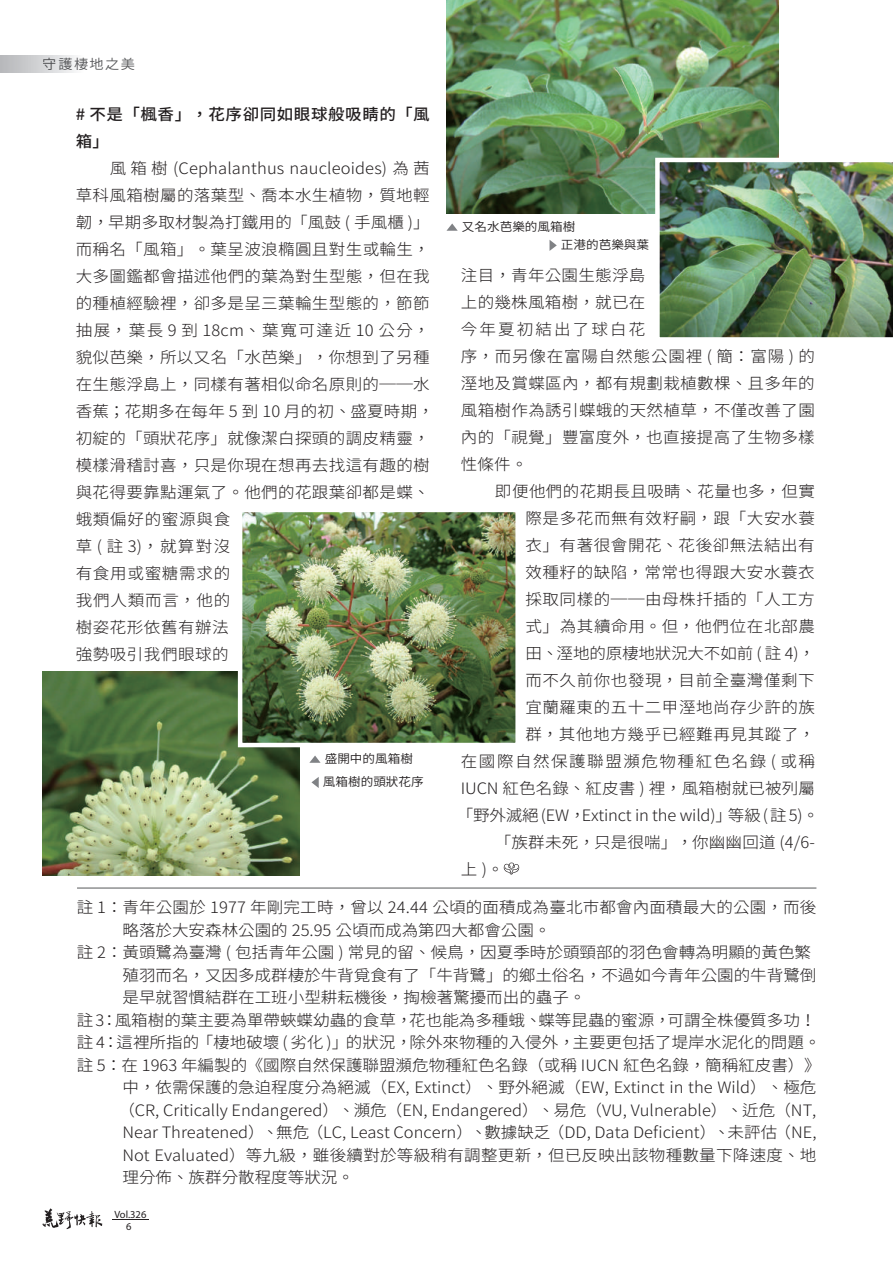
<style>
.page{position:relative;width:893px;height:1263px;background:#fff}
.page>*{position:absolute;margin:0;border:0;box-sizing:border-box;transform-origin:0 0}
.t1{font:15.75px/27px "Gen Yo Gothic TW Light TTF";letter-spacing:.01em;color:#231f20;scale:1.05 1}
.t2{font:15.75px "Gen Yo Gothic TW Light TTF";letter-spacing:.035em;color:#231f20;scale:1.05 1}
.t3{font:15.75px "Gen Yo Gothic TW Light TTF";letter-spacing:-.01em;color:#231f20;scale:1.05 1}
.t4{font:15.75px "Gen Yo Gothic TW Light TTF";letter-spacing:.04em;color:#231f20;scale:1.05 1}
.t5{font:15.75px/27px "Gen Yo Gothic TW Medium TTF";letter-spacing:.035em;color:#231f20;scale:1.05 1}
.t6{font:15.75px "Gen Yo Gothic TW Light TTF";letter-spacing:.09em;color:#231f20;scale:1.05 1}
.t7{font:15.75px "Gen Yo Gothic TW Light TTF";letter-spacing:.03em;color:#231f20;scale:1.05 1}
.t8{font:13.5px "Gen Yo Gothic TW Normal TTF";letter-spacing:.1em;color:#57585a;scale:1.05 1}
.t9{font:12px "Gen Yo Gothic TW Normal TTF";color:#231f20;scale:1.05 1}
.t10{font:10.5px/12.3px "Myriad Pro";color:#231f20;text-align:center}
</style>
<div class="page">
<div style="left:0;top:55px;width:85px;height:17px;background:linear-gradient(to right,#b3b4b8,#fbfbfc)"></div>
<svg style="left:43px;top:1208px;width:59px;height:21px"></svg>
<hr style="left:112px;top:1219px;width:36px;height:1px;background:#231f20">
<img style="left:43px;top:672px;width:257px;height:204px">
<img style="left:236px;top:512px;width:280px;height:237px">
<img style="left:446px;top:0;width:332px;height:214px">
<img style="left:653px;top:155px;width:240px;height:183px">
<svg style="left:504px;top:862px;width:15px;height:12px"></svg>
<svg style="left:446px;top:223px;width:12px;height:8px"></svg>
<svg style="left:309px;top:755px;width:12px;height:8px"></svg>
<svg style="left:549px;top:240px;width:8px;height:11px"></svg>
<svg style="left:311px;top:777px;width:8px;height:11px"></svg>
<hr style="left:77px;top:888px;width:739px;height:1px;background:#57585a">
<p class="t8" style="left:43px;top:56px;width:89px">守護棲地之美</p>
<p class="t5" style="left:76px;top:101px;width:339px"># 不是「楓香」，花序卻同如眼球般吸睛的「風箱」</p>
<p class="t1" style="left:76px;top:155px;width:343px;text-indent:34px">風箱樹 (Cephalanthus naucleoides) 為茜草科風箱樹屬的落葉型、喬本水生植物，質地輕韌，早期多取材製為打鐵用的「風鼓 ( 手風櫃 )」而稱名「風箱」。葉呈波浪橢圓且對生或輪生，大多圖鑑都會描述他們的葉為對生型態，但在我的種植經驗裡，卻多是呈三葉輪生型態的，節節抽展，葉長 9 到 18cm、葉寬可達近 10 公分，貌似芭樂，所以又名「水芭樂」，你想到了另種在生態浮島上，同樣有著相似命名原則的──水香蕉；花期多在每年 5 到 10 月的初、盛夏時期，初綻的「頭狀花序」就像潔白探頭的調皮精靈，模樣滑稽討喜，只是你現在想再去找這有趣的樹與花得要靠點運氣了。他們的花跟葉卻都是蝶、蛾類偏好的蜜源與食<br>草 ( 註 3)，就算對沒<br>有食用或蜜糖需求的<br>我們人類而言，他的<br>樹姿花形依舊有辦法<br>強勢吸引我們眼球的</p>
<p class="t9" style="left:325px;top:752px;width:85px">盛開中的風箱樹</p>
<p class="t9" style="left:323px;top:775px;width:97px">風箱樹的頭狀花序</p>
<p class="t9" style="left:462px;top:220px;width:109px">又名水芭樂的風箱樹</p>
<p class="t9" style="left:561px;top:238px;width:85px">正港的芭樂與葉</p>
<p class="t1" style="left:461px;top:262px;width:339px">注目，青年公園生態浮島<br>上的幾株風箱樹，就已在<br>今年夏初結出了球白花<br>序，而另像在富陽自然態公園裡 ( 簡：富陽 ) 的溼地及賞蝶區內，都有規劃栽植數棵、且多年的風箱樹作為誘引蝶蛾的天然植草，不僅改善了園內的「視覺」豐富度外，也直接提高了生物多樣性條件。</p>
<p class="t1" style="left:495px;top:478px;width:306px">即便他們的花期長且吸睛、花量也多，但實</p>
<p class="t4" style="left:525px;top:509px;width:277px">際是多花而無有效籽嗣，跟「大安水蓑</p>
<p class="t2" style="left:525px;top:536px;width:277px">衣」有著很會開花、花後卻無法結出有</p>
<p class="t2" style="left:525px;top:563px;width:277px">效種籽的缺陷，常常也得跟大安水蓑衣</p>
<p class="t2" style="left:525px;top:590px;width:277px">採取同樣的──由母株扦插的「人工方</p>
<p class="t4" style="left:525px;top:617px;width:277px">式」為其續命用。但，他們位在北部農</p>
<p class="t3" style="left:525px;top:644px;width:277px">田、溼地的原棲地狀況大不如前 ( 註 4)，</p>
<p class="t2" style="left:525px;top:671px;width:277px">而不久前你也發現，目前全臺灣僅剩下</p>
<p class="t7" style="left:525px;top:698px;width:277px">宜蘭羅東的五十二甲溼地尚存少許的族</p>
<p class="t4" style="left:525px;top:725px;width:277px">群，其他地方幾乎已經難再見其蹤了，</p>
<p class="t6" style="left:461px;top:752px;width:339px">在國際自然保護聯盟瀕危物種紅色名錄 ( 或稱</p>
<p class="t1" style="left:461px;top:775px;width:339px">IUCN 紅色名錄、紅皮書 ) 裡，風箱樹就已被列屬</p>
<p class="t3" style="left:457px;top:806px;width:347px">「野外滅絕 (EW，Extinct in the wild)」等級 ( 註 5)。</p>
<p class="t1" style="left:495px;top:829px;width:306px">「族群未死，只是很喘」，你幽幽回道 (4/6-</p>
<p class="t1" style="left:461px;top:856px;width:42px">上 )。</p>
<p class="t1" style="left:77px;top:894px;width:706px">註 1：青年公園於 1977 年剛完工時，曾以 24.44 公頃的面積成為臺北市都會內面積最大的公園，而後</p>
<p class="t1" style="left:122px;top:917px;width:409px">略落於大安森林公園的 25.95 公頃而成為第四大都會公園。</p>
<p class="t1" style="left:77px;top:939px;width:701px">註 2：黃頭鷺為臺灣 ( 包括青年公園 ) 常見的留、候鳥，因夏季時於頭頸部的羽色會轉為明顯的黃色繁</p>
<p class="t1" style="left:122px;top:962px;width:662px">殖羽而名，又因多成群棲於牛背覓食有了「牛背鷺」的鄉土俗名，不過如今青年公園的牛背鷺倒</p>
<p class="t1" style="left:122px;top:984px;width:442px">是早就習慣結群在工班小型耕耘機後，掏檢著驚擾而出的蟲子。</p>
<p class="t1" style="left:77px;top:1007px;width:706px">註 3：風箱樹的葉主要為單帶蛺蝶幼蟲的食草，花也能為多種蛾、蝶等昆蟲的蜜源，可謂全株優質多功！</p>
<p class="t1" style="left:77px;top:1029px;width:710px">註 4：這裡所指的「棲地破壞 ( 劣化 )」的狀況，除外來物種的入侵外，主要更包括了堤岸水泥化的問題。</p>
<p class="t1" style="left:77px;top:1052px;width:710px">註 5：在 1963 年編製的《國際自然保護聯盟瀕危物種紅色名錄（或稱 IUCN 紅色名錄，簡稱紅皮書）》</p>
<p class="t1" style="left:122px;top:1074px;width:662px">中，依需保護的急迫程度分為絕滅（EX, Extinct）、野外絕滅（EW, Extinct in the Wild）、極危</p>
<p class="t1" style="left:118px;top:1097px;width:666px">（CR, Critically Endangered）、瀕危（EN, Endangered）、易危（VU, Vulnerable）、近危（NT,</p>
<p class="t1" style="left:122px;top:1119px;width:662px">Near Threatened）、無危（LC, Least Concern）、數據缺乏（DD, Data Deficient）、未評估（NE,</p>
<p class="t1" style="left:122px;top:1142px;width:662px">Not Evaluated）等九級，雖後續對於等級稍有調整更新，但已反映出該物種數量下降速度、地</p>
<p class="t1" style="left:122px;top:1164px;width:222px">理分佈、族群分散程度等狀況。</p>
<p class="t10" style="left:114px;top:1208px;width:33px">Vol.326<br>6</p>
</div>
